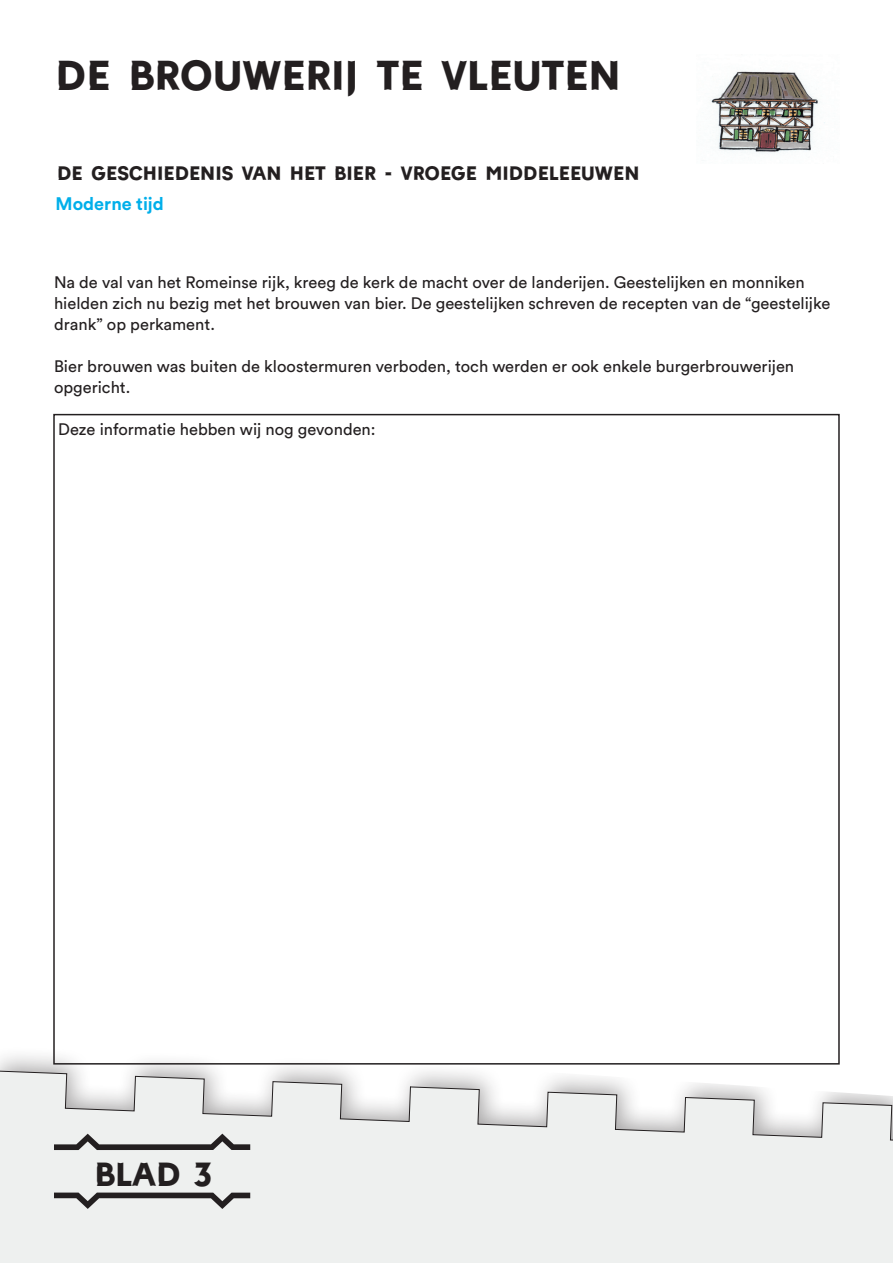
<style>
.page{position:relative;width:893px;height:1263px;background:#fff}
.page>*{position:absolute;margin:0;border:0;box-sizing:border-box;transform-origin:0 0}
.t1{font:45px "Castellum";color:#231f20}
.t2{font:36px "Castellum";color:#231f20}
.t3{font:21px "Castellum";color:#231f20}
.t4{font:700 18px "Circular Std";color:#00afea}
.t5{font:16.5px/21px "Circular Std";color:#231f20}
</style>
<div class="page">
<svg style="left:0;top:1055px;width:893px;height:208px"></svg>
<svg style="left:54px;top:1192px;width:196px;height:17px;background:#a5a4a4"></svg>
<svg style="left:54px;top:1133px;width:196px;height:17px;background:#a5a5a4"></svg>
<img style="left:710px;top:71px;width:115px;height:82px">
<p class="t1" style="left:56px;top:54px;width:567px">DE BROUWERIJ TE VLEUTEN</p>
<p class="t3" style="left:57px;top:163px;width:584px">DE GESCHIEDENIS VAN HET BIER - VROEGE MIDDELEEUWEN</p>
<p class="t4" style="left:56px;top:192px;width:110px">Moderne tijd</p>
<p class="t5" style="left:54px;top:271px;width:778px">Na de val van het Romeinse rijk, kreeg de kerk de macht over de landerijen. Geestelijken en monniken hielden zich nu bezig met het brouwen van bier. De geestelijken schreven de recepten van de “geestelijke drank” op perkament.</p>
<p class="t5" style="left:54px;top:355px;width:742px">Bier brouwen was buiten de kloostermuren verboden, toch werden er ook enkele burgerbrouwerijen opgericht.</p>
<p class="t5" style="left:58px;top:418px;width:319px">Deze informatie hebben wij nog gevonden:</p>
<p class="t2" style="left:94px;top:1157px;width:119px">BLAD 3</p>
</div>
